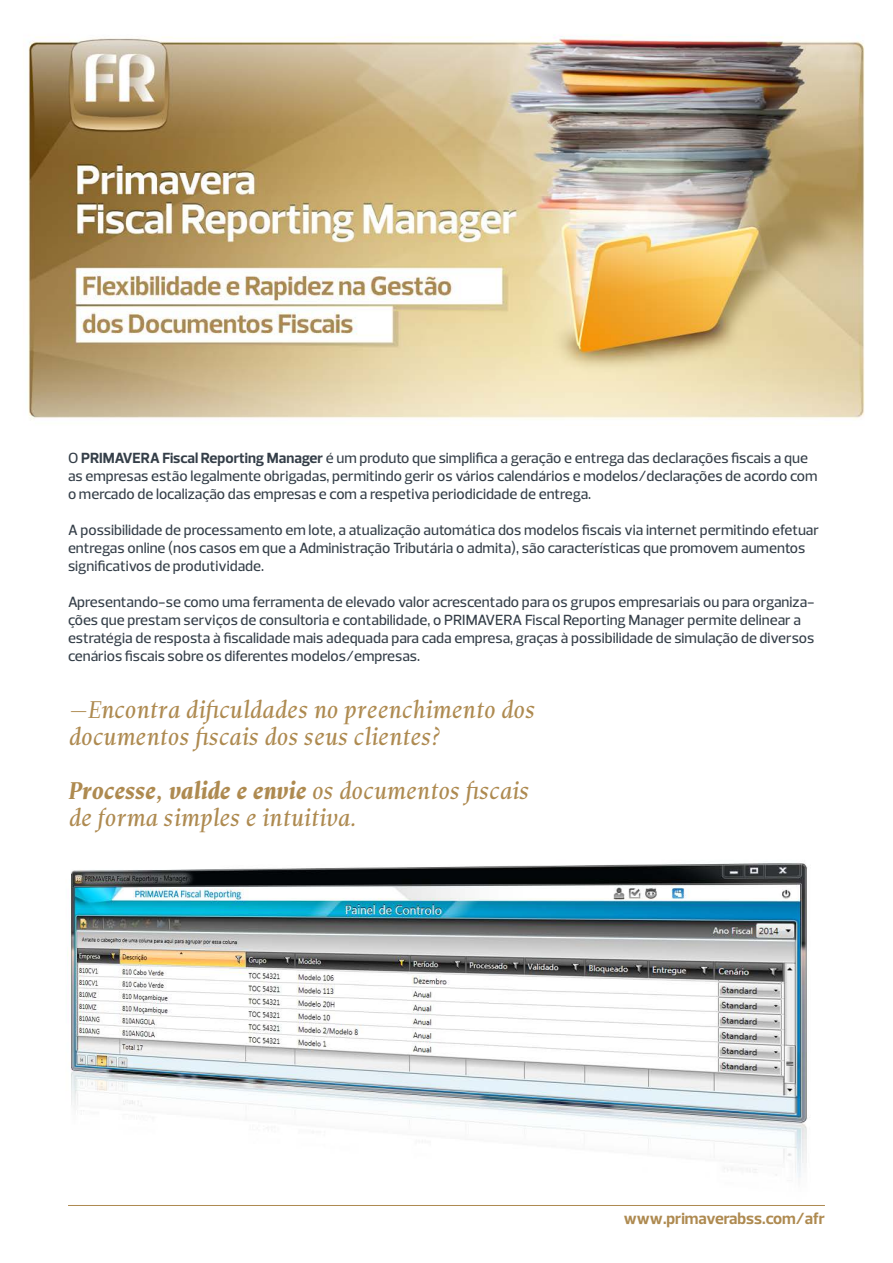
<style>
.page{position:relative;width:893px;height:1263px;background:#fff}
.page>*{position:absolute;margin:0;border:0;box-sizing:border-box;transform-origin:0 0}
.t1{font:24px/27px "Leitura Italic 2";color:#ae8a50}
.t2{font:24px "Leitura Italic 4";color:#ae8a50}
.t3{font:700 16.5px "Prelo";color:#ae8a50}
.t4{font:500 15px/18px "Prelo";color:#343e48}
.s1{font-weight:700}
.s2{font-family:"Leitura Italic 2"}
</style>
<div class="page">
<img style="left:68px;top:863px;width:740px;height:315px">
<img style="left:28px;top:36px;width:837px;height:383px">
<hr style="left:68px;top:1205px;width:757px;height:1px;background:#ae8a50">
<p class="t4" style="left:68px;top:449px;width:751px">O <span class="s1">PRIMAVERA Fiscal Reporting Manager</span> é um produto que simplifica a geração e entrega das declarações fiscais a que as empresas estão legalmente obrigadas, permitindo gerir os vários calendários e modelos/declarações de acordo com o mercado de localização das empresas e com a respetiva periodicidade de entrega.</p>
<p class="t4" style="left:68px;top:521px;width:753px">A possibilidade de processamento em lote, a atualização automática dos modelos fiscais via internet permitindo efetuar entregas online (nos casos em que a Administração Tributária o admita), são características que promovem aumentos significativos de produtividade.</p>
<p class="t4" style="left:68px;top:593px;width:748px">Apresentando-se como uma ferramenta de elevado valor acrescentado para os grupos empresariais ou para organiza&shy;ções que prestam serviços de consultoria e contabilidade, o PRIMAVERA Fiscal Reporting Manager permite delinear a estratégia de resposta à fiscalidade mais adequada para cada empresa, graças à possibilidade de simulação de diversos cenários fiscais sobre os diferentes modelos/empresas.</p>
<h1 class="t1" style="left:68px;top:696px;width:468px">—Encontra dificuldades no preenchimento dos documentos fiscais dos seus clientes?</h1>
<h1 class="t2" style="left:68px;top:776px;width:462px">Processe, valide e envie <span class="s2">os documentos fiscais</span></h1>
<h1 class="t1" style="left:68px;top:804px;width:290px">de forma simples e intuitiva.</h1>
<p class="t3" style="left:624px;top:1208px;width:203px">www.primaverabss.com/afr</p>
</div>
